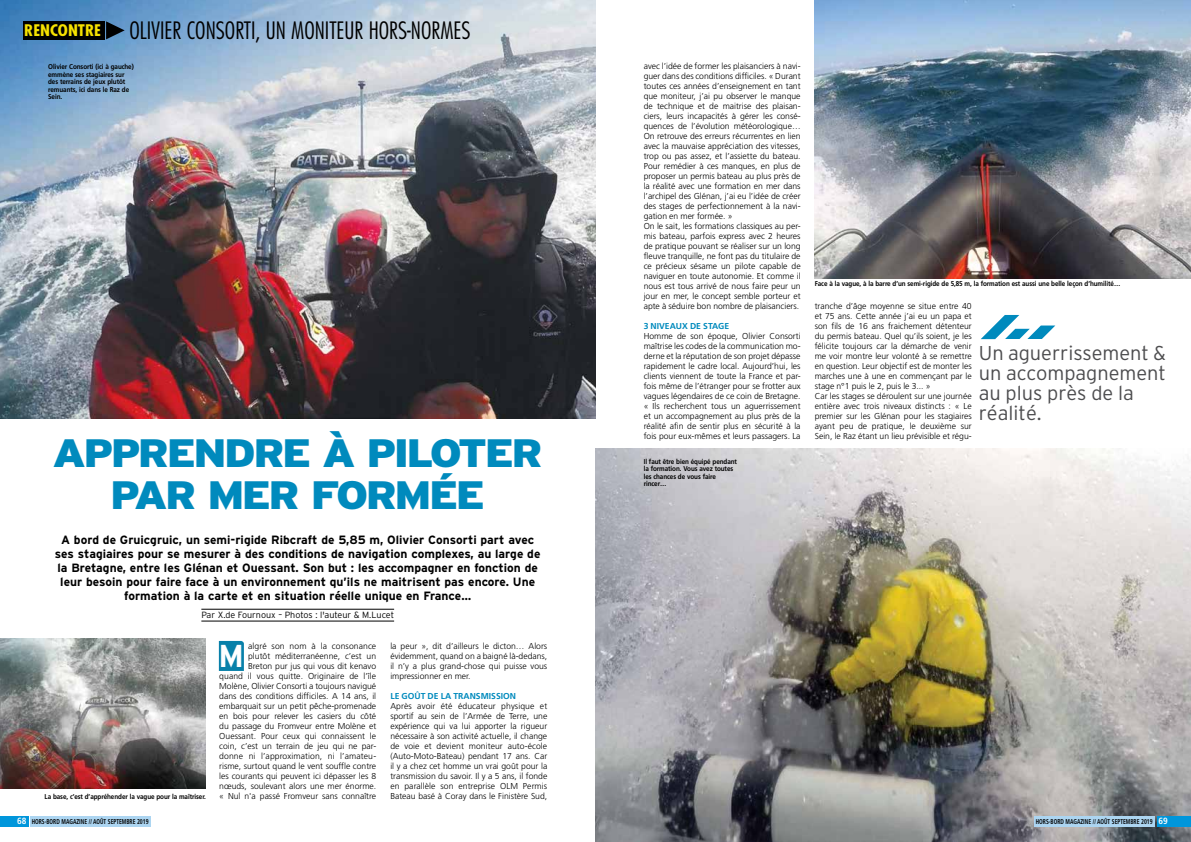
<style>
.page{position:relative;width:1191px;height:842px;background:#fff}
.page>*{position:absolute;margin:0;border:0;box-sizing:border-box;transform-origin:0 0}
.t1{font:900 39.6px/42px "Interstate";letter-spacing:-.06em;color:#008abd;text-align:center;scale:1.11 1}
.t2{font:700 31.6px "Interstate";color:#fff}
.t3{font:300 condensed 23.3px "Futura";color:#000}
.t4{font:300 20px/20px "Interstate";color:#4d4d4f}
.t5{font:700 12px/14px "Interstate";color:#000;text-align:center}
.t6{font:300 9px "Interstate";color:#000}
.t7{font:300 8.6px/10px "Frutiger";color:#000;text-align:justify}
.t8{font:700 8.6px "Frutiger";color:#008abd}
.t9{font:700 7px/7.5px "Frutiger";letter-spacing:-.01em;color:#000;scale:.9 1}
.t10{font:700 condensed 7px "Frutiger";color:#000;scale:.8 1}
.s1{font-weight:700;font-size:15.6px;color:#f5e100}
.s2{font-size:9px;color:#fff}
</style>
<div class="page">
<img style="left:0;top:639px;width:205px;height:150px">
<img style="left:0;top:0;width:595px;height:419px">
<img style="left:595px;top:449px;width:596px;height:393px">
<div style="left:23px;top:21px;width:81px;height:18px;background:#000"></div>
<svg style="left:106px;top:21px;width:19px;height:18px"></svg>
<hr style="left:201px;top:609px;width:193px;height:1px;background:#000">
<hr style="left:201px;top:621px;width:193px;height:1px;background:#000">
<div style="left:30px;top:816px;width:121px;height:10px;background:#acd5f1"></div>
<div style="left:0;top:816px;width:28px;height:10px;background:#0096db"></div>
<div style="left:1034px;top:816px;width:120px;height:10px;background:#acd5f1"></div>
<div style="left:1157px;top:816px;width:34px;height:10px;background:#0096db"></div>
<svg style="left:219px;top:641px;width:25px;height:30px"></svg>
<img style="left:814px;top:0;width:377px;height:279px">
<svg style="left:981px;top:315px;width:74px;height:24px"></svg>
<h3 class="t3" style="left:24px;top:17px;width:300px"><span class="s1">RENCONTRE</span> OLIVIER CONSORTI, UN MONITEUR</h3>
<h3 class="t3" style="left:369px;top:17px;width:103px">HORS-NORMES</h3>
<p class="t9" style="left:48px;top:63px;width:97px">Olivier Consorti (ici à gauche) emmène ses stagiaires sur des terrains de jeux plutôt remuants, ici dans le Raz de<br>Sein.</p>
<h1 class="t1" style="left:53px;top:432px;width:443px">APPRENDRE À PILOTER<br>PAR MER FORMÉE</h1>
<p class="t5" style="left:55px;top:533px;width:487px">A bord de Gruicgruic, un semi-rigide Ribcraft de 5,85 m, Olivier Consorti part avec ses stagiaires pour se mesurer à des conditions de navigation complexes, au large de la Bretagne, entre les Glénan et Ouessant. Son but : les accompagner en fonction de leur besoin pour faire face à un environnement qu’ils ne maitrisent pas encore. Une formation à la carte et en situation réelle unique en France…</p>
<p class="t6" style="left:201px;top:610px;width:194px">Par X.de Fournoux – Photos : l'auteur &amp; M.Lucet</p>
<p class="t9" style="left:45px;top:792px;width:181px">La base, c’est d’appréhender la vague pour la maîtriser.</p>
<p class="t7" style="left:219px;top:641px;width:158px;text-align:right">algré son nom à la consonance<br>plutôt méditerranéenne, c’est un<br>Breton pur jus qui vous dit kenavo<br>quand il vous quitte. Originaire de l’île Molène, Olivier Consorti a toujours navigué dans des conditions difficiles. A 14 ans, il embarquait sur un petit pêche-promenade en bois pour relever les casiers du côté du passage du Fromveur entre Molène et Ouessant. Pour ceux qui connaissent le coin, c’est un terrain de jeu qui ne par&shy;donne ni l’approximation, ni l’amateu&shy;risme, surtout quand le vent souffle contre les courants qui peuvent ici dépasser les 8 nœuds, soulevant alors une mer énorme. « Nul n'a passé Fromveur sans connaître</p>
<p class="t7" style="left:390px;top:641px;width:158px">la peur », dit d’ailleurs le dicton… Alors évidemment, quand on a baigné là-dedans, il n’y a plus grand-chose qui puisse vous impressionner en mer.</p>
<h2 class="t2" style="left:218px;top:638px;width:27px">M</h2>
<p class="t8" style="left:390px;top:691px;width:127px">Le goût de la transmission</p>
<p class="t7" style="left:390px;top:701px;width:158px">Après avoir été éducateur physique et sportif au sein de l’Armée de Terre, une expérience qui va lui apporter la rigueur nécessaire à son activité actuelle, il change de voie et devient moniteur auto-école (Auto-Moto-Bateau) pendant 17 ans. Car il y a chez cet homme un vrai goût pour la transmission du savoir. Il y a 5 ans, il fonde en parallèle son entreprise OLM Permis Bateau basé à Coray dans le Finistère Sud,</p>
<p class="t7" style="left:643px;top:61px;width:158px;text-align:left">avec l’idée de former les plaisanciers à navi&shy;guer dans des conditions difficiles. « Durant toutes ces années d’enseignement en tant que moniteur, j’ai pu observer le manque de technique et de maitrise des plaisan&shy;ciers, leurs incapacités à gérer les consé&shy;quences de l’évolution météorologique… On retrouve des erreurs récurrentes en lien avec la mauvaise appréciation des vitesses, trop ou pas assez, et l’assiette du bateau.<br>Pour remédier à ces manques, en plus de proposer un permis bateau au plus près de la réalité avec une formation en mer dans l’archipel des Glénan, j’ai eu l’idée de créer des stages de perfectionnement à la navi&shy;gation en mer formée. »<br>On le sait, les formations classiques au per&shy;mis bateau, parfois express avec 2 heures de pratique pouvant se réaliser sur un long fleuve tranquille, ne font pas du titulaire de ce précieux sésame un pilote capable de naviguer en toute autonomie. Et comme il nous est tous arrivé de nous faire peur un jour en mer, le concept semble porteur et apte à séduire bon nombre de plaisanciers.</p>
<p class="t8" style="left:643px;top:321px;width:87px">3 niveaux de stage</p>
<p class="t7" style="left:643px;top:331px;width:158px">Homme de son époque, Olivier Consorti maîtrise les codes de la communication mo&shy;derne et la réputation de son projet dépasse rapidement le cadre local. Aujourd’hui, les clients viennent de toute la France et par&shy;fois même de l’étranger pour se frotter aux vagues légendaires de ce coin de Bretagne. « Ils recherchent tous un aguerrissement et un accompagnement au plus près de la réalité afin de sentir plus en sécurité à la fois pour eux-mêmes et leurs passagers. La</p>
<p class="t9" style="left:643px;top:458px;width:105px">Il faut être bien équipé pendant la formation. Vous avez toutes les chances de vous faire rincer…</p>
<p class="t9" style="left:814px;top:280px;width:341px">Face à la vague, à la barre d’un semi-rigide de 5,85 m, la formation est aussi une belle leçon d’humilité…</p>
<p class="t7" style="left:814px;top:301px;width:158px;text-align:left">tranche d’âge moyenne se situe entre 40 et 75 ans. Cette année j’ai eu un papa et son fils de 16 ans fraichement détenteur du permis bateau. Quel qu’ils soient, je les félicite toujours car la démarche de venir me voir montre leur volonté à se remettre en question. Leur objectif est de monter les marches une à une en commençant par le stage n°1 puis le 2, puis le 3... »<br>Car les stages se déroulent sur une journée entière avec trois niveaux distincts : « Le premier sur les Glénan pour les stagiaires ayant peu de pratique, le deuxième sur Sein, le Raz étant un lieu prévisible et régu-</p>
<h3 class="t4" style="left:978px;top:343px;width:189px">Un aguerrissement &amp; un accompagnement au plus près de la réalité.</h3>
<p class="t10" style="left:17px;top:817px;width:133px"><span class="s2">68</span> HORS-BORD MAGAZINE // AOÛT SEPTEMBRE</p>
<p class="t10" style="left:137px;top:817px;width:16px">2019</p>
<p class="t10" style="left:1036px;top:817px;width:114px">HORS-BORD MAGAZINE // AOÛT SEPTEMBRE</p>
<p class="t10" style="left:1141px;top:817px;width:35px">2019 <span class="s2">69</span></p>
</div>
